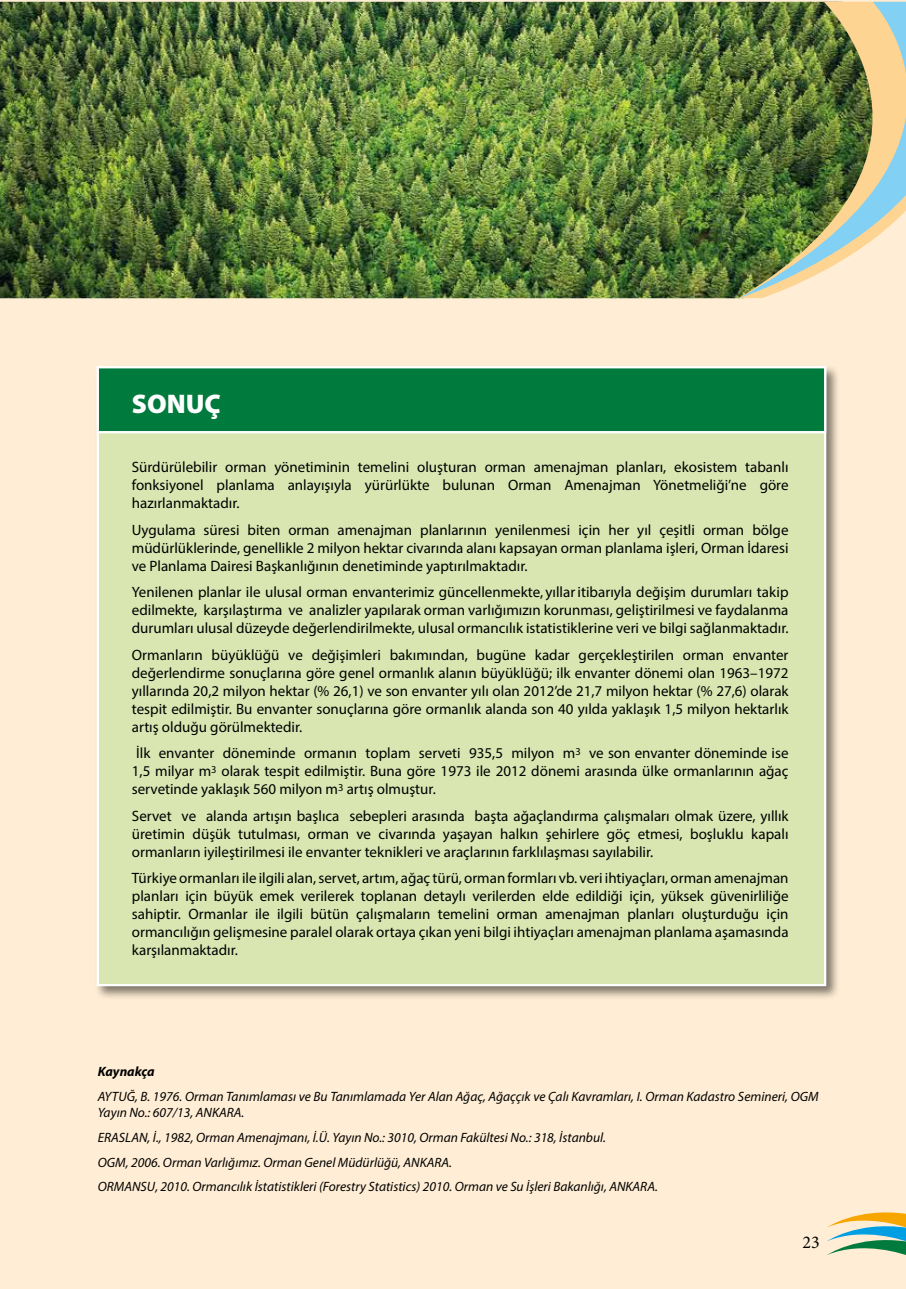
<style>
.page{position:relative;width:906px;height:1289px;background:#fff}
.page>*{position:absolute;margin:0;border:0;box-sizing:border-box;transform-origin:0 0}
.t1{font:900 27px "Myriad Pro";color:#fff}
.t2{font:18px "Minion Pro";color:#000}
.t3{font:15px/18px "Myriad Pro";color:#000;text-align:justify}
.t4{font:italic 13.5px/24.8px "Myriad Pro";color:#000}
.t5{font:italic 700 13.5px "Myriad Pro";color:#000}
</style>
<div class="page">
<div style="left:0;top:0;width:906px;height:1288px;background:#ffeed5"></div>
<svg style="left:827px;top:1212px;width:79px;height:42px"></svg>
<div style="left:94px;top:364px;width:746px;height:636px;background:#000;opacity:.5"></div>
<div style="left:97px;top:366px;width:729px;height:620px;background:#d9e6b1;border:2px solid #fff"></div>
<div style="left:97px;top:366px;width:729px;height:67px;background:#007b3d;border:2px solid #fff"></div>
<img style="left:0;top:2px;width:738px;height:296px">
<img style="left:739px;top:2px;width:167px;height:296px">
<h1 class="t1" style="left:132px;top:388px;width:90px">SONUÇ</h1>
<p class="t3" style="left:132px;top:457px;width:658px">Sürdürülebilir orman yönetiminin temelini oluşturan orman amenajman planları, ekosistem tabanlı fonksiyonel planlama anlayışıyla yürürlükte bulunan Orman Amenajman Yönetmeliği’ne göre hazırlanmaktadır.</p>
<p class="t3" style="left:132px;top:520px;width:658px">Uygulama süresi biten orman amenajman planlarının yenilenmesi için her yıl çeşitli orman bölge müdürlüklerinde, genellikle 2 milyon hektar civarında alanı kapsayan orman planlama işleri, Orman İdaresi ve Planlama Dairesi Başkanlığının denetiminde yaptırılmaktadır.</p>
<p class="t3" style="left:132px;top:583px;width:658px">Yenilenen planlar ile ulusal orman envanterimiz güncellenmekte, yıllar itibarıyla değişim durumları takip edilmekte, karşılaştırma ve analizler yapılarak orman varlığımızın korunması, geliştirilmesi ve faydalanma durumları ulusal düzeyde değerlendirilmekte, ulusal ormancılık istatistiklerine veri ve bilgi sağlanmaktadır.</p>
<p class="t3" style="left:132px;top:645px;width:658px">Ormanların büyüklüğü ve değişimleri bakımından, bugüne kadar gerçekleştirilen orman envanter değerlendirme sonuçlarına göre genel ormanlık alanın büyüklüğü; ilk envanter dönemi olan 1963–1972 yıllarında 20,2 milyon hektar (% 26,1) ve son envanter yılı olan 2012’de 21,7 milyon hektar (% 27,6) olarak tespit edilmiştir. Bu envanter sonuçlarına göre ormanlık alanda son 40 yılda yaklaşık 1,5 milyon hektarlık artış olduğu görülmektedir.</p>
<p class="t3" style="left:132px;top:744px;width:658px">İlk envanter döneminde ormanın toplam serveti 935,5 milyon m<sup>3</sup> ve son envanter döneminde ise 1,5 milyar m<sup>3</sup> olarak tespit edilmiştir. Buna göre 1973 ile 2012 dönemi arasında ülke ormanlarının ağaç servetinde yaklaşık 560 milyon m<sup>3</sup> artış olmuştur.</p>
<p class="t3" style="left:132px;top:806px;width:658px">Servet ve alanda artışın başlıca sebepleri arasında başta ağaçlandırma çalışmaları olmak üzere, yıllık üretimin düşük tutulması, orman ve civarında yaşayan halkın şehirlere göç etmesi, boşluklu kapalı ormanların iyileştirilmesi ile envanter teknikleri ve araçlarının farklılaşması sayılabilir.</p>
<p class="t3" style="left:132px;top:869px;width:658px">Türkiye ormanları ile ilgili alan, servet, artım, ağaç türü, orman formları vb. veri ihtiyaçları, orman amenajman planları için büyük emek verilerek toplanan detaylı verilerden elde edildiği için, yüksek güvenirliliğe sahiptir. Ormanlar ile ilgili bütün çalışmaların temelini orman amenajman planları oluşturduğu için ormancılığın gelişmesine paralel olarak ortaya çıkan yeni bilgi ihtiyaçları amenajman planlama aşamasında karşılanmaktadır.</p>
<p class="t5" style="left:98px;top:1062px;width:58px">Kaynakça</p>
<p class="t4" style="left:98px;top:1087px;width:722px;line-height:16.2px">AYTUĞ, B. 1976. Orman Tanımlaması ve Bu Tanımlamada Yer Alan Ağaç, Ağaççık ve Çalı Kavramları, I. Orman Kadastro Semineri, OGM<br>Yayın No.: 607/13, ANKARA.</p>
<p class="t4" style="left:98px;top:1124px;width:561px">ERASLAN, İ., 1982, Orman Amenajmanı, İ.Ü. Yayın No.: 3010, Orman Fakültesi No.: 318, İstanbul.<br>OGM, 2006. Orman Varlığımız. Orman Genel Müdürlüğü, ANKARA.<br>ORMANSU, 2010. Ormancılık İstatistikleri (Forestry Statistics) 2010. Orman ve Su İşleri Bakanlığı, ANKARA.</p>
<p class="t2" style="left:802px;top:1229px;width:19px">23</p>
</div>
